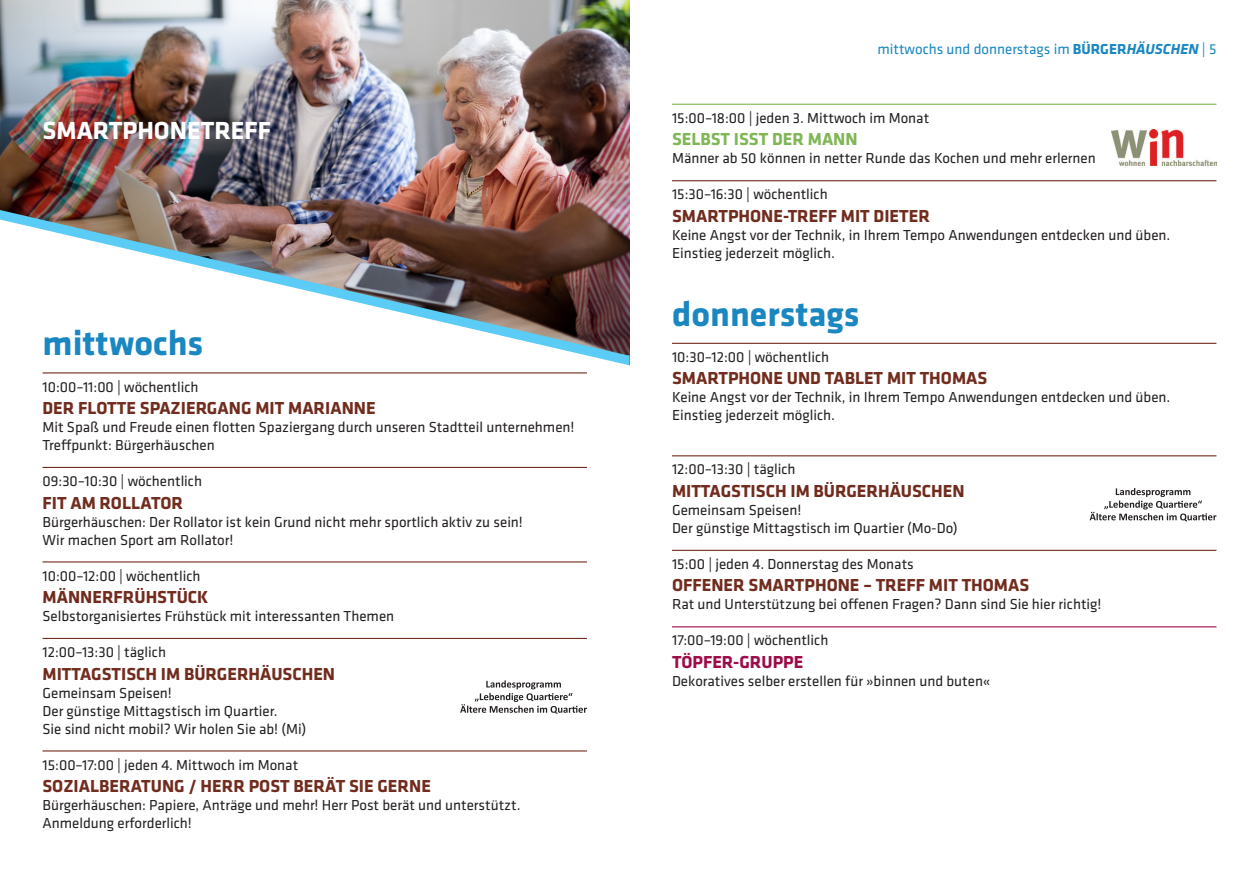
<style>
.page{position:relative;width:1259px;height:893px;background:#fff}
.page>*{position:absolute;margin:0;border:0;box-sizing:border-box;transform-origin:0 0}
.t1{font:700 36px "Klavika";color:#1b87c1}
.t2{font:700 25.65px "Klavika";color:#fff}
.t3{font:700 18px "Klavika";color:#712c1e}
.t4{font:700 18px "Klavika";color:#80b655}
.t5{font:700 18px "Klavika";color:#9d0b49}
.t6{font:15px/18px "Klavika";color:#231f20}
.t7{font:15px "Klavika";color:#1b87c1}
.s1{font-weight:700}
.s2{font-weight:700;font-style:italic}
</style>
<div class="page">
<img style="left:0;top:0;width:629px;height:210px">
<img style="left:0;top:210px;width:629px;height:10px">
<svg style="left:2px;top:220px;width:628px;height:343px"></svg>
<hr style="left:43px;top:372px;width:544px;height:1px;background:#712c1e">
<hr style="left:43px;top:467px;width:544px;height:1px;background:#712c1e">
<hr style="left:43px;top:561px;width:544px;height:1px;background:#712c1e">
<hr style="left:43px;top:638px;width:544px;height:1px;background:#712c1e">
<hr style="left:43px;top:750px;width:544px;height:1px;background:#712c1e">
<hr style="left:672px;top:104px;width:544px;height:1px;background:#80b655">
<hr style="left:672px;top:180px;width:544px;height:1px;background:#712c1e">
<hr style="left:672px;top:343px;width:544px;height:1px;background:#712c1e">
<hr style="left:672px;top:455px;width:544px;height:1px;background:#712c1e">
<hr style="left:672px;top:550px;width:544px;height:1px;background:#712c1e">
<hr style="left:672px;top:626px;width:544px;height:1px;background:#9d0b49">
<svg style="left:1089px;top:488px;width:127px;height:33px"></svg>
<svg style="left:460px;top:680px;width:127px;height:34px"></svg>
<img style="left:1111px;top:130px;width:105px;height:35px">
<p class="t2" style="left:43px;top:112px;width:230px">SMARTPHONETREFF</p>
<p class="t1" style="left:43px;top:317px;width:162px">mittwochs</p>
<p class="t6" style="left:43px;top:377px;width:158px">10:00–11:00 | wöchentlich</p>
<p class="t3" style="left:43px;top:395px;width:335px">DER FLOTTE SPAZIERGANG MIT MARIANNE</p>
<p class="t6" style="left:43px;top:418px;width:533px">Mit Spaß und Freude einen flotten Spaziergang durch unseren Stadtteil unternehmen!<br>Treffpunkt: Bürgerhäuschen</p>
<p class="t6" style="left:43px;top:472px;width:161px">09:30–10:30 | wöchentlich</p>
<p class="t3" style="left:43px;top:489px;width:142px">FIT AM ROLLATOR</p>
<p class="t6" style="left:43px;top:512px;width:482px">Bürgerhäuschen: Der Rollator ist kein Grund nicht mehr sportlich aktiv zu sein!</p>
<p class="t6" style="left:43px;top:530px;width:192px">Wir machen Sport am Rollator!</p>
<p class="t6" style="left:43px;top:566px;width:160px">10:00–12:00 | wöchentlich</p>
<p class="t3" style="left:43px;top:584px;width:167px">MÄNNERFRÜHSTÜCK</p>
<p class="t6" style="left:43px;top:607px;width:353px">Selbstorganisiertes Frühstück mit interessanten Themen</p>
<p class="t6" style="left:43px;top:643px;width:125px">12:00–13:30 | täglich</p>
<p class="t3" style="left:43px;top:660px;width:294px">MITTAGSTISCH IM BÜRGERHÄUSCHEN</p>
<p class="t6" style="left:43px;top:683px;width:131px">Gemeinsam Speisen!</p>
<p class="t6" style="left:43px;top:701px;width:236px">Der günstige Mittagstisch im Quartier.</p>
<p class="t6" style="left:43px;top:719px;width:265px">Sie sind nicht mobil? Wir holen Sie ab! (Mi)</p>
<p class="t6" style="left:43px;top:755px;width:257px">15:00–17:00 | jeden 4. Mittwoch im Monat</p>
<p class="t3" style="left:43px;top:773px;width:390px">SOZIALBERATUNG / HERR POST BERÄT SIE GERNE</p>
<p class="t6" style="left:43px;top:796px;width:479px">Bürgerhäuschen: Papiere, Anträge und mehr! Herr Post berät und unterstützt.</p>
<p class="t6" style="left:43px;top:814px;width:151px">Anmeldung erforderlich!</p>
<p class="t7" style="left:877px;top:39px;width:340px">mittwochs und donnerstags im <span class="s1">BÜRGER</span><span class="s2">HÄUSCHEN</span> | 5</p>
<p class="t6" style="left:672px;top:108px;width:259px">15:00–18:00 | jeden 3. Mittwoch im Monat</p>
<p class="t4" style="left:672px;top:126px;width:187px">SELBST ISST DER MANN</p>
<p class="t6" style="left:672px;top:149px;width:425px">Männer ab 50 können in netter Runde das Kochen und mehr erlernen</p>
<p class="t6" style="left:672px;top:185px;width:157px">15:30–16:30 | wöchentlich</p>
<p class="t3" style="left:672px;top:203px;width:259px">SMARTPHONE-TREFF MIT DIETER</p>
<p class="t6" style="left:672px;top:225px;width:500px">Keine Angst vor der Technik, in Ihrem Tempo Anwendungen entdecken und üben.</p>
<p class="t6" style="left:672px;top:243px;width:164px">Einstieg jederzeit möglich.</p>
<p class="t1" style="left:672px;top:288px;width:189px">donnerstags</p>
<p class="t6" style="left:672px;top:347px;width:159px">10:30–12:00 | wöchentlich</p>
<p class="t3" style="left:672px;top:365px;width:317px">SMARTPHONE UND TABLET MIT THOMAS</p>
<p class="t6" style="left:672px;top:388px;width:500px">Keine Angst vor der Technik, in Ihrem Tempo Anwendungen entdecken und üben.</p>
<p class="t6" style="left:672px;top:406px;width:164px">Einstieg jederzeit möglich.</p>
<p class="t6" style="left:672px;top:460px;width:125px">12:00–13:30 | täglich</p>
<p class="t3" style="left:672px;top:478px;width:294px">MITTAGSTISCH IM BÜRGERHÄUSCHEN</p>
<p class="t6" style="left:672px;top:500px;width:131px">Gemeinsam Speisen!</p>
<p class="t6" style="left:672px;top:518px;width:287px">Der günstige Mittagstisch im Quartier (Mo-Do)</p>
<p class="t6" style="left:672px;top:554px;width:243px">15:00 | jeden 4. Donnerstag des Monats</p>
<p class="t3" style="left:672px;top:572px;width:359px">OFFENER SMARTPHONE – TREFF MIT THOMAS</p>
<p class="t6" style="left:672px;top:595px;width:431px">Rat und Unterstützung bei offenen Fragen? Dann sind Sie hier richtig!</p>
<p class="t6" style="left:672px;top:631px;width:158px">17:00–19:00 | wöchentlich</p>
<p class="t5" style="left:672px;top:649px;width:133px">TÖPFER-GRUPPE</p>
<p class="t6" style="left:672px;top:671px;width:320px">Dekoratives selber erstellen für »binnen und buten«</p>
</div>
